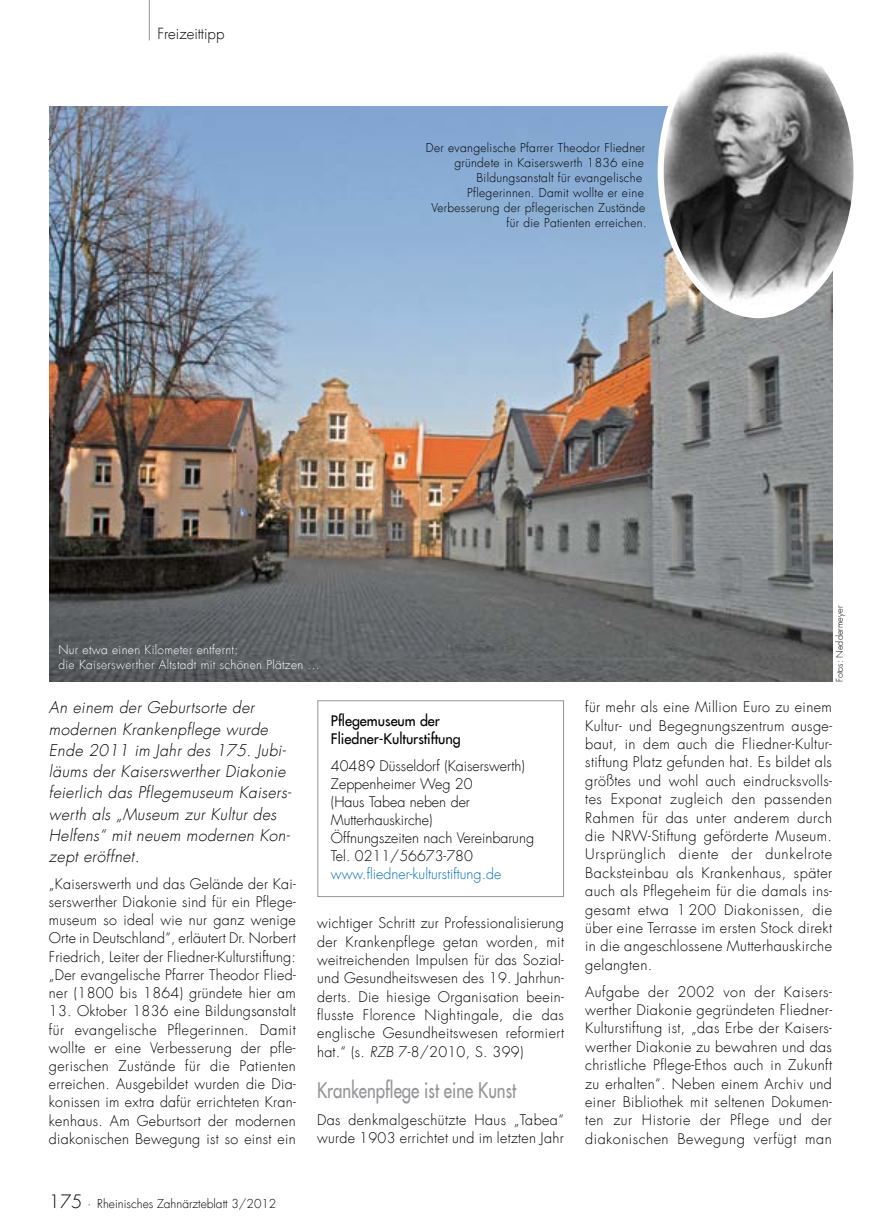
<style>
.page{position:relative;width:881px;height:1229px;background:#fff}
.page>*{position:absolute;margin:0;border:0;box-sizing:border-box;transform-origin:0 0}
.t1{font:21px "Futura LT";color:#939598;scale:.8 1}
.t2{font:italic 300 15.75px/21.3px "Futura LT";letter-spacing:.025em;color:#000}
.t3{font:300 15px "Futura LT";color:#000}
.t4{font:300 14.25px/18.5px "Futura LT";letter-spacing:.02em;color:#000;text-align:justify}
.t5{font:300 14.25px/18px "Futura LT";color:#000}
.t6{font:14.25px/18px "Futura LT";color:#000}
.t7{font:300 12px "Futura LT";letter-spacing:.025em;color:#000}
.t8{font:300 12px/15px "Futura LT";letter-spacing:.025em;color:#fff}
.t9{font:300 12px "Futura LT";color:#000}
.t10{font:300 9px "Futura LT";color:#000}
.s1{font-size:18px}
.s2{color:#0072bc}
.s3{font-style:italic}
</style>
<div class="page">
<hr style="left:149px;top:0;width:1px;height:40px;background:#939598">
<img style="left:49px;top:106px;width:782px;height:575px">
<div style="left:317px;top:700px;width:246px;height:197px;border:1px solid #939598"></div>
<img style="left:660px;top:52px;width:192px;height:263px">
<div style="left:657px;top:25px;width:202px;height:293px;border:6px solid #fff;border-radius:50%"></div>
<p class="t3" style="left:157px;top:25px;width:68px">Freizeittipp</p>
<p class="t7" style="left:426px;top:141px;width:221px">Der evangelische Pfarrer Theodor Fliedner</p>
<p class="t7" style="left:454px;top:156px;width:191px">gründete in Kaiserswerth 1836 eine</p>
<p class="t7" style="left:476px;top:171px;width:167px">Bildungsanstalt für evangelische</p>
<p class="t7" style="left:467px;top:186px;width:178px">Pflegerinnen. Damit wollte er eine</p>
<p class="t7" style="left:431px;top:201px;width:215px">Verbesserung der pflegerischen Zustände</p>
<p class="t7" style="left:506px;top:216px;width:142px">für die Patienten erreichen.</p>
<p class="t8" style="left:58px;top:642px;width:262px">Nur etwa einen Kilometer entfernt:<br>die Kaiserswerther Altstadt mit schönen Plätzen ...</p>
<p class="t10" style="left:833px;top:682px;width:78px;rotate:-90deg">Fotos: Neddermeyer</p>
<p class="t2" style="left:49px;top:697px;width:244px">An einem der Geburtsorte der modernen Krankenpflege wurde<br>Ende 2011 im Jahr des 175. Jubi&shy;läums der Kaiserswerther Diakonie feierlich das Pflegemuseum Kaisers&shy;werth als „Museum zur Kultur des<br>Helfens“ mit neuem modernen Kon&shy;zept eröffnet.</p>
<p class="t4" style="left:49px;top:875px;width:248px">„Kaiserswerth und das Gelände der Kai&shy;serswerther Diakonie sind für ein Pflege&shy;museum so ideal wie nur ganz wenige Orte in Deutschland“, erläutert Dr. Norbert Friedrich, Leiter der Fliedner-Kulturstiftung: „Der evangelische Pfarrer Theodor Flied&shy;ner (1800 bis 1864) gründete hier am</p>
<p class="t4" style="left:49px;top:1002px;width:248px">13. Oktober 1836 eine Bildungsanstalt für evangelische Pflegerinnen. Damit wollte er eine Verbesserung der pfle&shy;gerischen Zustände für die Patienten erreichen. Ausgebildet wurden die Dia&shy;konissen im extra dafür errichteten Kran&shy;kenhaus. Am Geburtsort der modernen diakonischen Bewegung ist so einst ein</p>
<p class="t9" style="left:49px;top:1196px;width:229px"><span class="s1">175</span> · Rheinisches Zahnärzteblatt 3/2012</p>
<p class="t6" style="left:331px;top:712px;width:131px">Pflegemuseum der<br>Fliedner-Kulturstiftung</p>
<p class="t5" style="left:331px;top:757px;width:204px">40489 Düsseldorf (Kaiserswerth)<br>Zeppenheimer Weg 20<br>(Haus Tabea neben der<br>Mutterhauskirche)<br>Öffnungszeiten nach Vereinbarung<br>Tel. 0211/56673-780 <span class="s2">www.fliedner-kulturstiftung.de</span></p>
<p class="t4" style="left:317px;top:914px;width:248px">wichtiger Schritt zur Professionalisierung der Krankenpflege getan worden, mit weitreichenden Impulsen für das Sozial&shy;und Gesundheitswesen des 19. Jahrhun&shy;derts. Die hiesige Organisation beein&shy;flusste Florence Nightingale, die das englische Gesundheitswesen reformiert hat.“ (s. <span class="s3">RZB</span> 7-8/2010, S. 399)</p>
<p class="t1" style="left:317px;top:1077px;width:250px">Krankenpflege ist eine Kunst</p>
<p class="t4" style="left:317px;top:1111px;width:248px">Das denkmalgeschützte Haus „Tabea“ wurde 1903 errichtet und im letzten Jahr</p>
<p class="t4" style="left:585px;top:698px;width:248px">für mehr als eine Million Euro zu einem Kultur- und Begegnungszentrum ausge&shy;baut, in dem auch die Fliedner-Kultur&shy;stiftung Platz gefunden hat. Es bildet als größtes und wohl auch eindrucksvolls&shy;tes Exponat zugleich den passenden Rahmen für das unter anderem durch die NRW-Stiftung geförderte Museum.<br>Ursprünglich diente der dunkelrote Backsteinbau als Krankenhaus, später auch als Pflegeheim für die damals ins&shy;gesamt etwa 1 200 Diakonissen, die über eine Terrasse im ersten Stock direkt in die angeschlossene Mutterhauskirche gelangten.</p>
<p class="t4" style="left:585px;top:983px;width:248px">Aufgabe der 2002 von der Kaisers&shy;werther Diakonie gegründeten Fliedner-Kulturstiftung ist, „das Erbe der Kaisers&shy;werther Diakonie zu bewahren und das christliche Pflege-Ethos auch in Zukunft zu erhalten“. Neben einem Archiv und einer Bibliothek mit seltenen Dokumen&shy;ten zur Historie der Pflege und der diakonischen Bewegung verfügt man</p>
</div>
